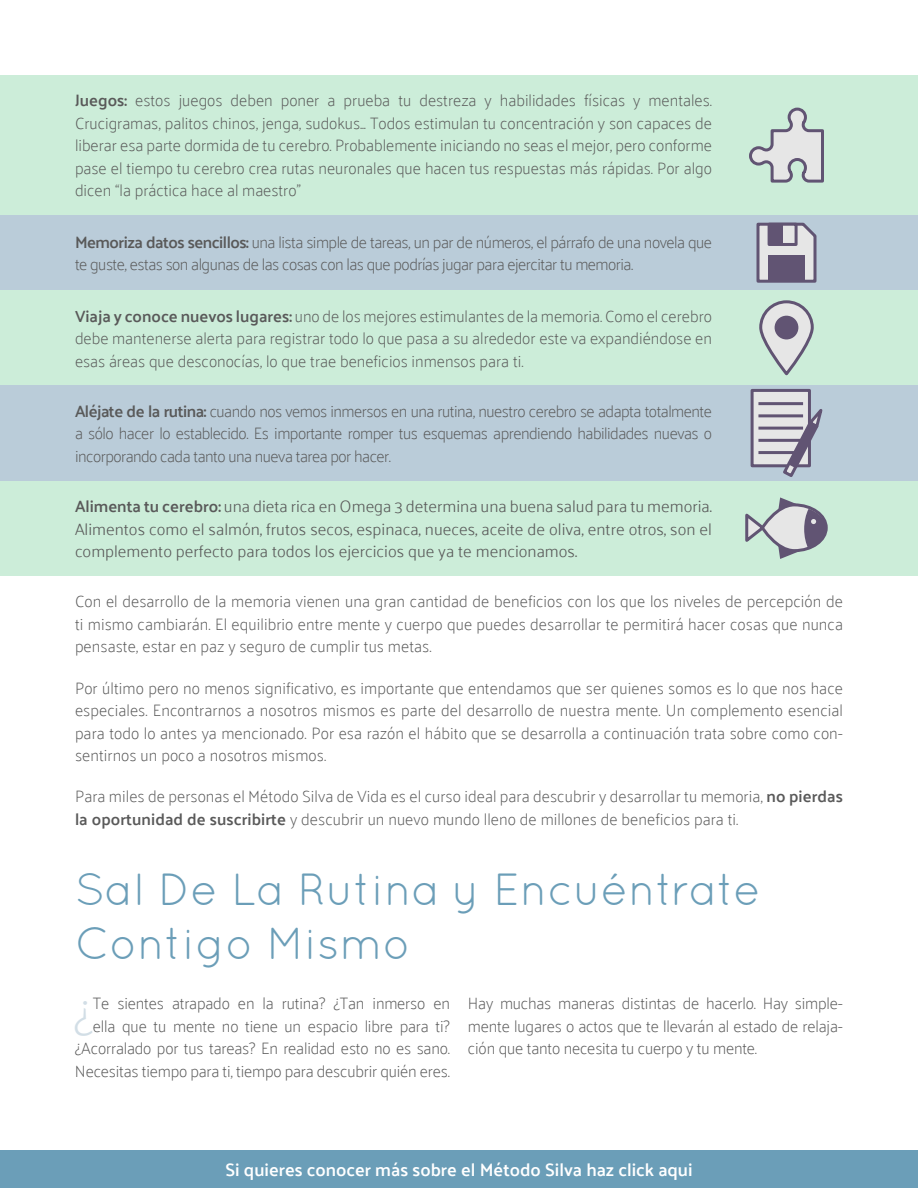
<style>
.page{position:relative;width:918px;height:1188px;background:#fff}
.page>*{position:absolute;margin:0;border:0;box-sizing:border-box;transform-origin:0 0}
.t1{font:100 49.65px "Palanquin";color:#d2dee6}
.t2{font:45px/54px "Quicksand";color:#6b9eb8}
.t3{font:600 18px "Palanquin";color:#fff}
.t4{font:100 16.5px/22.5px "Palanquin";letter-spacing:-.01em;color:#595959;text-align:justify}
.t5{font:300 16.5px/22.5px "Palanquin";color:#595959;text-align:justify}
.t6{font:100 16.5px/22.5px "Palanquin";letter-spacing:-.03em;color:#595959}
.s1{font-weight:600}
</style>
<div class="page">
<div style="left:0;top:1150px;width:918px;height:38px;background:#6b9eb8"></div>
<div style="left:0;top:75px;width:918px;height:140px;background:#ccedd9"></div>
<div style="left:0;top:290px;width:918px;height:95px;background:#ccedd9"></div>
<div style="left:0;top:481px;width:918px;height:95px;background:#ccedd9"></div>
<div style="left:0;top:215px;width:918px;height:75px;background:#baccd9"></div>
<div style="left:0;top:385px;width:918px;height:96px;background:#baccd9"></div>
<svg style="left:761px;top:302px;width:51px;height:72px;fill:#e6e6e6"></svg>
<div style="left:759px;top:300px;width:55px;height:75px;border:3px solid #615473;border-radius:26px"></div>
<div style="left:775px;top:316px;width:23px;height:23px;background:#615473;border-radius:50%"></div>
<svg style="left:762px;top:505px;width:64px;height:46px"></svg>
<svg style="left:745px;top:513px;width:22px;height:29px"></svg>
<svg style="left:778px;top:497px;width:48px;height:62px"></svg>
<svg style="left:756px;top:222px;width:61px;height:61px;background:#bcbac4"></svg>
<div style="left:768px;top:223px;width:30px;height:23px;background:#e6e6e6;border:3px solid #615473"></div>
<div style="left:769px;top:224px;width:14px;height:20px;background:#615473"></div>
<div style="left:768px;top:256px;width:37px;height:25px;background:#615473"></div>
<div style="left:751px;top:389px;width:60px;height:78px;background:#e6e6e6;border:3px solid #615473"></div>
<hr style="left:760px;top:402px;width:42px;height:3px;background:#615473">
<hr style="left:760px;top:414px;width:42px;height:3px;background:#615473">
<hr style="left:760px;top:427px;width:42px;height:3px;background:#615473">
<hr style="left:760px;top:439px;width:42px;height:3px;background:#615473">
<hr style="left:760px;top:451px;width:42px;height:3px;background:#615473">
<svg style="left:780px;top:406px;width:43px;height:71px"></svg>
<svg style="left:749px;top:107px;width:75px;height:76px"></svg>
<p class="t4" style="left:75px;top:90px;width:639px"><span class="s1">Juegos:</span> estos juegos deben poner a prueba tu destreza y habilidades físicas y mentales.<br>Crucigramas, palitos chinos, jenga, sudokus… Todos estimulan tu concentración y son capaces de liberar esa parte dormida de tu cerebro. Probablemente iniciando no seas el mejor, pero conforme pase el tiempo tu cerebro crea rutas neuronales que hacen tus respuestas más rápidas. Por algo dicen “la práctica hace al maestro”</p>
<p class="t6" style="left:75px;top:231px;width:638px"><span class="s1">Memoriza datos sencillos:</span> una lista simple de tareas, un par de números, el párrafo de una novela que te guste, estas son algunas de las cosas con las que podrías jugar para ejercitar tu memoria.</p>
<p class="t4" style="left:75px;top:305px;width:638px"><span class="s1">Viaja y conoce nuevos lugares:</span> uno de los mejores estimulantes de la memoria. Como el cerebro debe mantenerse alerta para registrar todo lo que pasa a su alrededor este va expandiéndose en esas áreas que desconocías, lo que trae beneficios inmensos para ti.</p>
<p class="t4" style="left:75px;top:400px;width:639px"><span class="s1">Aléjate de la rutina:</span> cuando nos vemos inmersos en una rutina, nuestro cerebro se adapta totalmente a sólo hacer lo establecido. Es importante romper tus esquemas aprendiendo habilidades nuevas o incorporando cada tanto una nueva tarea por hacer.</p>
<p class="t5" style="left:75px;top:495px;width:639px"><span class="s1">Alimenta tu cerebro:</span> una dieta rica en Omega 3 determina una buena salud para tu memoria.<br>Alimentos como el salmón, frutos secos, espinaca, nueces, aceite de oliva, entre otros, son el complemento perfecto para todos los ejercicios que ya te mencionamos.</p>
<p class="t4" style="left:75px;top:590px;width:770px">Con el desarrollo de la memoria vienen una gran cantidad de beneficios con los que los niveles de percepción de ti mismo cambiarán. El equilibrio entre mente y cuerpo que puedes desarrollar te permitirá hacer cosas que nunca pensaste, estar en paz y seguro de cumplir tus metas.</p>
<p class="t4" style="left:75px;top:677px;width:770px">Por último pero no menos significativo, es importante que entendamos que ser quienes somos es lo que nos hace especiales. Encontrarnos a nosotros mismos es parte del desarrollo de nuestra mente. Un complemento esencial para todo lo antes ya mencionado. Por esa razón el hábito que se desarrolla a continuación trata sobre como con&shy;sentirnos un poco a nosotros mismos.</p>
<p class="t4" style="left:75px;top:785px;width:769px">Para miles de personas el Método Silva de Vida es el curso ideal para descubrir y desarrollar tu memoria, <span class="s1">no pierdas la oportunidad de suscribirte</span> y descubrir un nuevo mundo lleno de millones de beneficios para ti.</p>
<h2 class="t2" style="left:75px;top:862px;width:687px">Sal De La Rutina y Encuéntrate<br>Contigo Mismo</h2>
<p class="t4" style="left:75px;top:992px;width:377px;text-align:right">Te sientes atrapado en la rutina? ¿Tan inmerso en ella que tu mente no tiene un espacio libre para ti? ¿Acorralado por tus tareas? En realidad esto no es sano.<br>Necesitas tiempo para ti, tiempo para descubrir quién eres.</p>
<p class="t4" style="left:468px;top:992px;width:376px">Hay muchas maneras distintas de hacerlo. Hay simple&shy;mente lugares o actos que te llevarán al estado de relaja&shy;ción que tanto necesita tu cuerpo y tu mente.</p>
<h1 class="t1" style="left:74px;top:986px;width:21px">¿</h1>
<p class="t3" style="left:225px;top:1159px;width:469px">Si quieres conocer más sobre el Método Silva haz click aqui</p>
</div>
